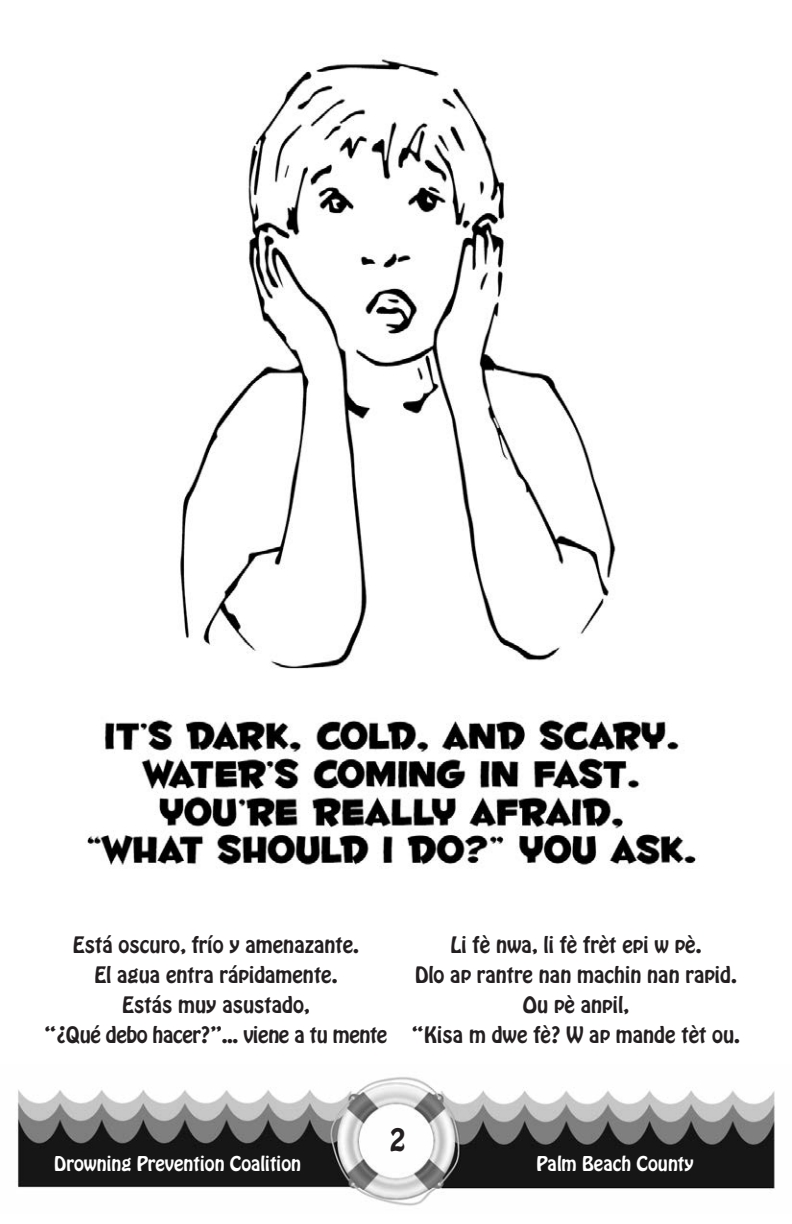
<style>
.page{position:relative;width:792px;height:1224px;background:#fff}
.page>*{position:absolute;margin:0;border:0;box-sizing:border-box;transform-origin:0 0}
.t1{font:28px "Hobo Std";color:#231f20}
.t2{font:20px/30px "Hobo Std";color:#231f20;text-align:center}
.t3{font:18px "Hobo Std";color:#fff}
</style>
<div class="page">
<img style="left:87px;top:59px;width:610px;height:809px">
<img style="left:17px;top:1077px;width:758px;height:129px">
<p class="t2" style="left:45px;top:932px;width:344px">Está oscuro, frío y amenazante.<br>El agua entra rápidamente.<br>Estás muy asustado,<br>“¿Qué debo hacer?”... viene a tu mente</p>
<p class="t2" style="left:412px;top:932px;width:330px">Li fè nwa, li fè frèt epi w pè.<br>Dlo ap rantre nan machin nan rapid.<br>Ou pè anpil,<br>“Kisa m dwe fè? W ap mande tèt ou.</p>
<h1 class="t1" style="left:389px;top:1128px;width:18px">2</h1>
<p class="t3" style="left:54px;top:1156px;width:248px">Drowning Prevention Coalition</p>
<p class="t3" style="left:536px;top:1156px;width:159px">Palm Beach County</p>
</div>
